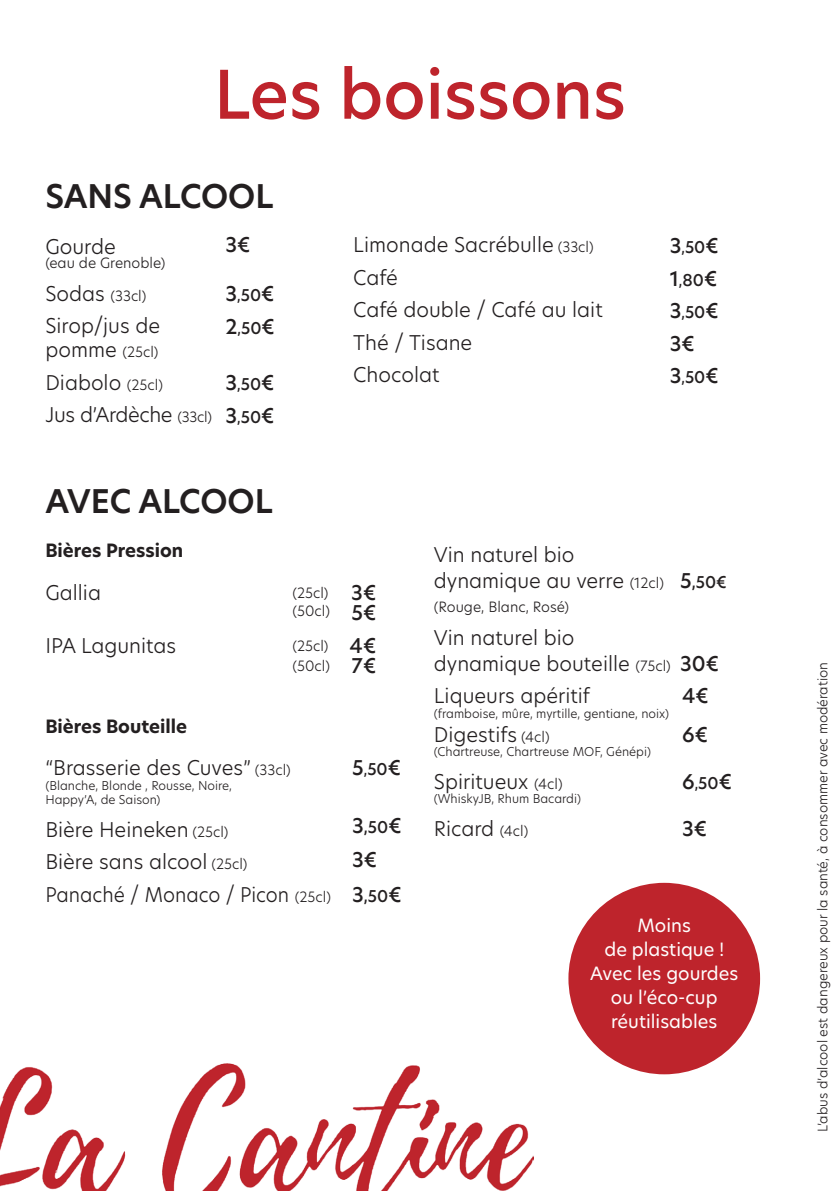
<style>
.page{position:relative;width:840px;height:1191px;background:#fff}
.page>*{position:absolute;margin:0;border:0;box-sizing:border-box;transform-origin:0 0}
.Titre_1{font:500 65.8px "New Hero";color:#be242c}
.Chapeau{font:600 32px "New Hero";color:#231f20}
.Intertitre___10{font:300 20px/26px "New Hero";color:#231f20}
.Intertitre___10-2{font:500 20px "New Hero";color:#231f20}
.Intertitre___10-3{font:300 20px "New Hero";color:#231f20;scale:.95 1}
.Intertitre___10-4{font:300 20px "New Hero";letter-spacing:-.02em;color:#231f20}
.Date_recto{font:18px/24px "New Hero";color:#fff;text-align:center}
.Intertitre___10-5{font:700 18px "New Hero";color:#231f20}
.Intertitre___10-6{font:500 16px "New Hero";color:#231f20}
.Intertitre___10-7{font:300 14px/20px "New Hero";color:#231f20}
.Intertitre___10-8{font:300 13px "New Hero";color:#231f20}
.Intertitre___10-9{font:300 12px "New Hero";color:#231f20}
.s1{font-size:20px}
.s2{font-size:14px}
.s3{font-size:16px}
.s4{font-weight:500}
.s5{font-weight:500;font-size:16px}
</style>
<div class="page">
<img style="left:0;top:1063px;width:533px;height:128px">
<div style="left:568px;top:882px;width:191px;height:192px;background:#be242c;border-radius:50%"></div>
<p class="Titre_1" style="left:214px;top:50px;width:413px">Les boissons</p>
<p class="Chapeau" style="left:45px;top:175px;width:229px">SANS ALCOOL</p>
<p class="Intertitre___10" style="left:45px;top:233px;width:72px">Gourde</p>
<p class="Intertitre___10-7" style="left:45px;top:253px;width:121px">(eau de Grenoble)</p>
<p class="Intertitre___10-7" style="left:45px;top:285px;width:102px"><span class="s1">Sodas</span> (33cl)</p>
<p class="Intertitre___10" style="left:45px;top:312px;width:116px">Sirop/jus de</p>
<p class="Intertitre___10-7" style="left:45px;top:342px;width:114px"><span class="s1">pomme</span> (25cl)</p>
<p class="Intertitre___10" style="left:45px;top:369px;width:119px">Diabolo <span class="s2">(25cl)</span></p>
<p class="Intertitre___10-4" style="left:45px;top:401px;width:168px">Jus d’Ardèche <span class="s2">(33cl)</span></p>
<p class="Intertitre___10-2" style="left:225px;top:231px;width:26px">3€</p>
<p class="Intertitre___10-2" style="left:225px;top:280px;width:50px">3<span class="s2">,</span><span class="s3">50</span>€</p>
<p class="Intertitre___10-2" style="left:225px;top:312px;width:51px">2<span class="s2">,</span><span class="s3">50</span>€</p>
<p class="Intertitre___10-2" style="left:225px;top:369px;width:50px">3<span class="s2">,</span><span class="s3">50</span>€</p>
<p class="Intertitre___10-2" style="left:225px;top:401px;width:50px">3<span class="s2">,</span><span class="s3">50</span>€</p>
<p class="Intertitre___10" style="left:353px;top:231px;width:242px">Limonade Sacrébulle <span class="s2">(33cl)</span></p>
<p class="Intertitre___10" style="left:353px;top:264px;width:46px">Café</p>
<p class="Intertitre___10" style="left:353px;top:296px;width:251px">Café double / Café au lait</p>
<p class="Intertitre___10" style="left:353px;top:329px;width:120px">Thé / Tisane</p>
<p class="Intertitre___10" style="left:353px;top:361px;width:88px">Chocolat</p>
<p class="Intertitre___10-2" style="left:669px;top:232px;width:50px">3<span class="s2">,</span><span class="s3">50</span>€</p>
<p class="Intertitre___10-2" style="left:669px;top:265px;width:49px">1<span class="s2">,</span><span class="s3">80</span>€</p>
<p class="Intertitre___10-2" style="left:669px;top:297px;width:50px">3<span class="s2">,</span><span class="s3">50</span>€</p>
<p class="Intertitre___10-2" style="left:669px;top:330px;width:26px">3€</p>
<p class="Intertitre___10-2" style="left:669px;top:362px;width:50px">3<span class="s2">,</span><span class="s3">50</span>€</p>
<p class="Chapeau" style="left:45px;top:480px;width:229px">AVEC ALCOOL</p>
<p class="Intertitre___10-5" style="left:45px;top:538px;width:139px">Bières Pression</p>
<p class="Intertitre___10" style="left:45px;top:579px;width:57px">Gallia</p>
<p class="Intertitre___10" style="left:45px;top:632px;width:132px">IPA Lagunitas</p>
<p class="Intertitre___10-5" style="left:45px;top:714px;width:143px">Bières Bouteille</p>
<p class="Intertitre___10-7" style="left:292px;top:582px;width:37px">(25cl)</p>
<p class="Intertitre___10-7" style="left:292px;top:601px;width:39px">(50cl)</p>
<p class="Intertitre___10-7" style="left:292px;top:635px;width:39px">(25cl) (50cl)</p>
<p class="Intertitre___10" style="left:45px;top:754px;width:247px">“Brasserie des Cuves” <span class="s2">(33cl)</span></p>
<p class="Intertitre___10-9" style="left:45px;top:777px;width:188px">(Blanche, Blonde , Rousse, Noire,</p>
<p class="Intertitre___10-9" style="left:45px;top:791px;width:117px">Happy’A, de Saison)</p>
<p class="Intertitre___10" style="left:45px;top:816px;width:184px">Bière Heineken <span class="s2">(25cl)</span></p>
<p class="Intertitre___10" style="left:45px;top:848px;width:203px">Bière sans alcool <span class="s2">(25cl)</span></p>
<p class="Intertitre___10-3" style="left:45px;top:881px;width:302px">Panaché / Monaco / Picon <span class="s2">(25cl)</span></p>
<p class="Intertitre___10-2" style="left:351px;top:579px;width:26px">3€</p>
<p class="Intertitre___10-2" style="left:351px;top:599px;width:26px">5€</p>
<p class="Intertitre___10-2" style="left:349px;top:632px;width:28px">4€</p>
<p class="Intertitre___10-2" style="left:351px;top:652px;width:26px">7€</p>
<p class="Intertitre___10-2" style="left:352px;top:754px;width:50px">5<span class="s2">,</span><span class="s3">50</span>€</p>
<p class="Intertitre___10-6" style="left:352px;top:816px;width:51px"><span class="s1">3</span>,50<span class="s1">€</span></p>
<p class="Intertitre___10-2" style="left:352px;top:846px;width:26px">3€</p>
<p class="Intertitre___10-6" style="left:352px;top:885px;width:51px"><span class="s1">3</span>,50<span class="s1">€</span></p>
<p class="Intertitre___10" style="left:433px;top:541px;width:294px">Vin naturel bio<br>dynamique au verre <span class="s2">(12cl)</span> <span class="s4">5</span><span class="s5">,50€</span></p>
<p class="Intertitre___10-7" style="left:433px;top:597px;width:137px">(Rouge, Blanc, Rosé)</p>
<p class="Intertitre___10" style="left:433px;top:624px;width:286px">Vin naturel bio<br>dynamique bouteille <span class="s2">(75cl)</span> <span class="s4">30€</span></p>
<p class="Intertitre___10" style="left:433px;top:682px;width:158px">Liqueurs apéritif</p>
<p class="Intertitre___10-2" style="left:681px;top:682px;width:28px">4€</p>
<p class="Intertitre___10-9" style="left:433px;top:705px;width:237px">(framboise, mûre, myrtille, gentiane, noix)</p>
<p class="Intertitre___10" style="left:433px;top:721px;width:117px">Digestifs <span class="s2">(4cl)</span></p>
<p class="Intertitre___10-2" style="left:681px;top:721px;width:27px">6€</p>
<p class="Intertitre___10-9" style="left:433px;top:744px;width:218px">(Chartreuse, Chartreuse MOF, Génépi)</p>
<p class="Intertitre___10" style="left:433px;top:768px;width:130px">Spiritueux <span class="s2">(4cl)</span></p>
<p class="Intertitre___10-2" style="left:681px;top:768px;width:51px">6<span class="s2">,</span><span class="s3">50</span>€</p>
<p class="Intertitre___10-9" style="left:433px;top:791px;width:148px">(WhiskyJB, Rhum Bacardi)</p>
<p class="Intertitre___10" style="left:433px;top:815px;width:96px">Ricard <span class="s2">(4cl)</span></p>
<p class="Intertitre___10-2" style="left:681px;top:815px;width:26px">3€</p>
<p class="Date_recto" style="left:604px;top:913px;width:121px">Moins<br>de plastique !</p>
<p class="Date_recto" style="left:590px;top:961px;width:149px">Avec les gourdes ou l’éco-cup réutilisables</p>
<p class="Intertitre___10-8" style="left:813px;top:1132px;width:471px;rotate:-90deg">L’abus d’alcool est dangereux pour la santé, à consommer avec modération</p>
</div>
